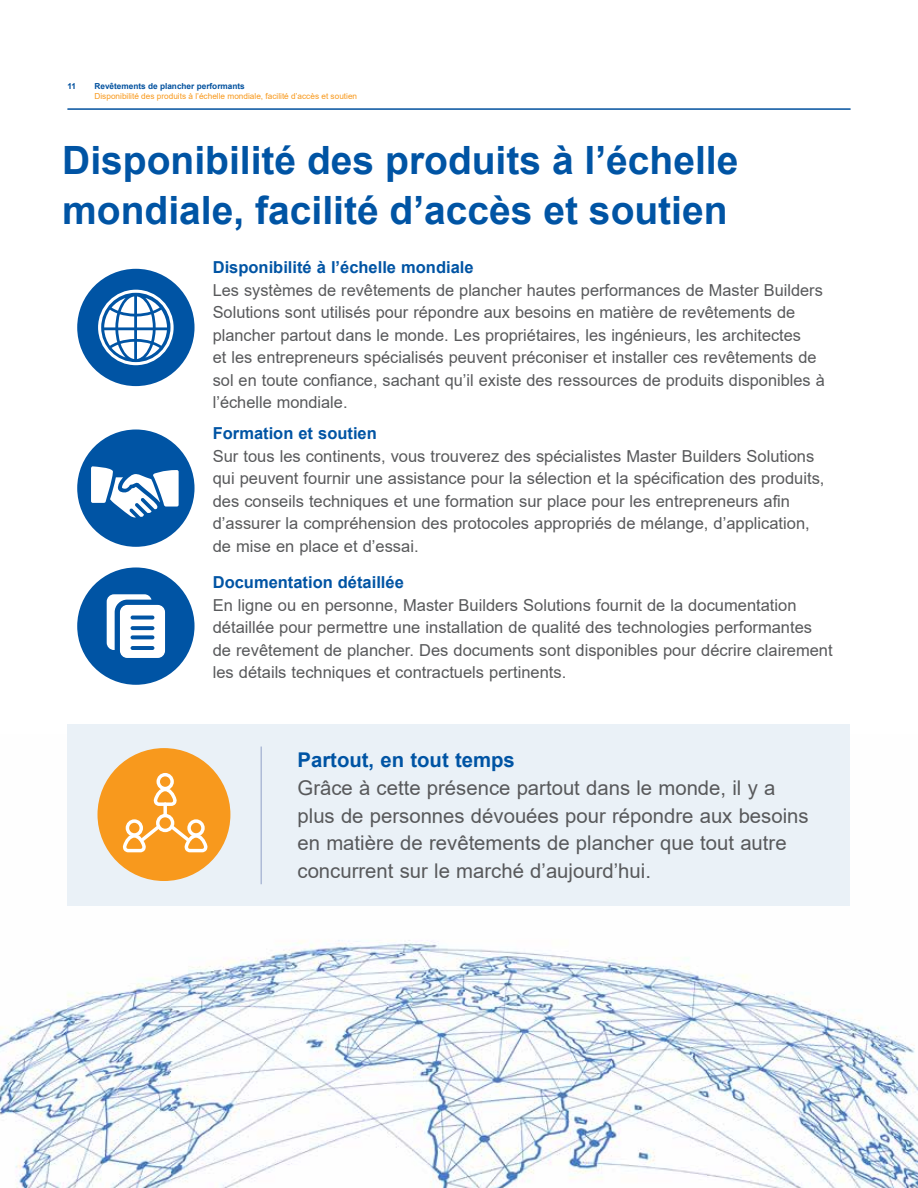
<style>
.page{position:relative;width:918px;height:1188px;background:#fff}
.page>*{position:absolute;margin:0;border:0;box-sizing:border-box;transform-origin:0 0}
.t1{font:700 39px/49.9px "Arial";color:#0054a4}
.t2{font:20.25px/27.8px "Arial";color:#58595b}
.t3{font:700 20.25px "Arial";color:#0054a4}
.t4{font:16.5px/22.5px "Arial";color:#58595b}
.t5{font:700 16.5px "Arial";color:#0054a4}
.t6{font:8.25px "Arial";color:#f8991d}
.t7{font:700 8.25px "Arial";color:#00509e}
</style>
<div class="page">
<img style="left:0;top:734px;width:918px;height:454px">
<div style="left:68px;top:725px;width:782px;height:181px;background:#eaf1f7"></div>
<div style="left:77px;top:430px;width:118px;height:117px;background:#0054a4;border-radius:50%"></div>
<svg style="left:91px;top:466px;width:88px;height:51px"></svg>
<div style="left:77px;top:269px;width:118px;height:117px;background:#0054a4;border-radius:50%"></div>
<svg style="left:98px;top:290px;width:76px;height:75px"></svg>
<div style="left:77px;top:567px;width:118px;height:118px;background:#0054a4;border-radius:50%"></div>
<svg style="left:107px;top:594px;width:58px;height:64px"></svg>
<hr style="left:68px;top:109px;width:782px;height:1px;background:#00509e">
<div style="left:98px;top:748px;width:132px;height:133px;background:#f8991d;border-radius:50%"></div>
<svg style="left:163px;top:802px;width:4px;height:15px"></svg>
<svg style="left:123px;top:814px;width:85px;height:38px"></svg>
<svg style="left:154px;top:773px;width:23px;height:33px"></svg>
<hr style="left:261px;top:747px;width:1px;height:137px;background:#25408f">
<p class="t7" style="left:68px;top:80px;width:10px">11</p>
<p class="t7" style="left:95px;top:80px;width:152px">Revêtements de plancher performants</p>
<p class="t6" style="left:95px;top:90px;width:264px">Disponibilité des produits à l’échelle mondiale, facilité d’accès et soutien</p>
<h1 class="t1" style="left:62px;top:136px;width:678px">Disponibilité des produits à l’échelle mondiale, facilité d’accès et soutien</h1>
<p class="t5" style="left:213px;top:256px;width:262px">Disponibilité à l’échelle mondiale</p>
<p class="t4" style="left:213px;top:279px;width:613px">Les systèmes de revêtements de plancher hautes performances de Master Builders Solutions sont utilisés pour répondre aux besoins en matière de revêtements de plancher partout dans le monde. Les propriétaires, les ingénieurs, les architectes<br>et les entrepreneurs spécialisés peuvent préconiser et installer ces revêtements de sol en toute confiance, sachant qu’il existe des ressources de produits disponibles à l’échelle mondiale.</p>
<p class="t5" style="left:213px;top:422px;width:166px">Formation et soutien</p>
<p class="t4" style="left:213px;top:444px;width:613px">Sur tous les continents, vous trouverez des spécialistes Master Builders Solutions qui peuvent fournir une assistance pour la sélection et la spécification des produits, des conseils techniques et une formation sur place pour les entrepreneurs afin d’assurer la compréhension des protocoles appropriés de mélange, d’application, de mise en place et d’essai.</p>
<p class="t5" style="left:213px;top:571px;width:193px">Documentation détaillée</p>
<p class="t4" style="left:213px;top:594px;width:621px">En ligne ou en personne, Master Builders Solutions fournit de la documentation détaillée pour permettre une installation de qualité des technologies performantes de revêtement de plancher. Des documents sont disponibles pour décrire clairement les détails techniques et contractuels pertinents.</p>
<p class="t3" style="left:298px;top:746px;width:219px">Partout, en tout temps</p>
<p class="t2" style="left:298px;top:774px;width:513px">Grâce à cette présence partout dans le monde, il y a plus de personnes dévouées pour répondre aux besoins en matière de revêtements de plancher que tout autre concurrent sur le marché d’aujourd’hui.</p>
</div>
